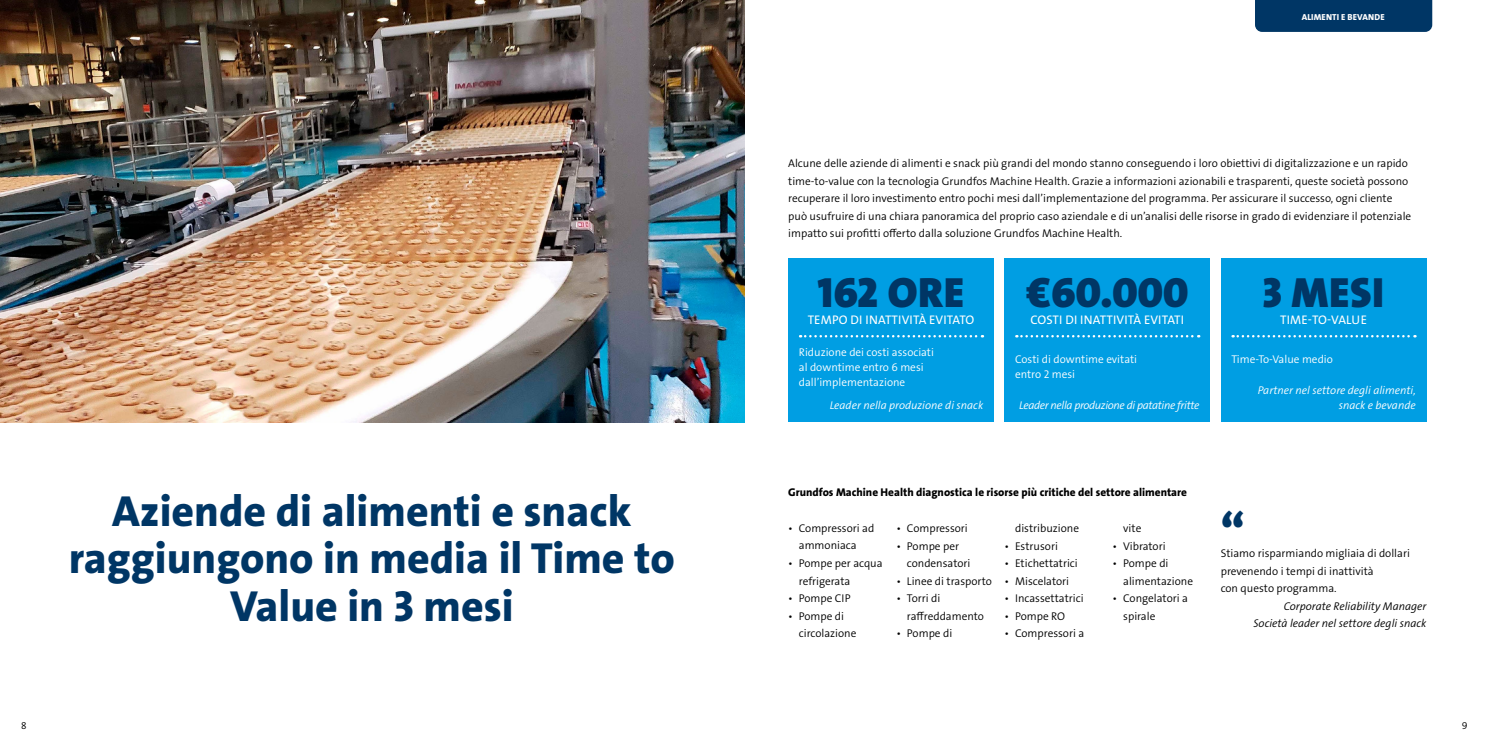
<style>
.page{position:relative;width:1489px;height:745px;background:#fff}
.page>*{position:absolute;margin:0;border:0;box-sizing:border-box;transform-origin:0 0}
.t1{font:43.75px/47.5px "Grundfos The Sans V2 OT 8 XB";color:#003665;text-align:center}
.t2{font:42.5px "Grundfos The Sans V2 OT 9 BL";letter-spacing:.01em;color:#003665}
.t3{font:12.5px "Grundfos The Sans V2 OT 5 R";letter-spacing:.015em;color:#fff}
.t4{font:11.25px/17.5px "Grundfos The Sans V2 OT 4 SL";color:#000}
.t5{font:11.25px/15px "Grundfos The Sans V2 OT 4 SL";color:#fff}
.t6{font:11.25px/15px "Grundfos The Sans V2 OT 4 SL Italic";color:#fff;text-align:right}
.t7{font:11.25px "Grundfos The Sans V2 OT 8 XB";color:#000}
.t8{font:11.25px/17.5px "Grundfos The Sans V2 OT 4 SL Italic";color:#000;text-align:right}
.t9{font:11.25px "Grundfos The Sans V2 OT 4 SL Italic";letter-spacing:-.03em;color:#fff}
.t10{font:10px "Grundfos The Sans V2 OT 4 SL";color:#000}
.t11{font:8.75px "Grundfos The Sans V2 OT 8 XB";letter-spacing:.015em;color:#fff}
</style>
<div class="page">
<img style="left:0;top:0;width:744px;height:422px">
<div style="left:1220px;top:258px;width:206px;height:164px;background:#009ee3"></div>
<svg style="left:1232px;top:335px;width:183px;height:2px"></svg>
<div style="left:1004px;top:258px;width:205px;height:164px;background:#009ee3"></div>
<svg style="left:1016px;top:335px;width:183px;height:2px"></svg>
<div style="left:788px;top:258px;width:205px;height:164px;background:#009ee3"></div>
<svg style="left:800px;top:335px;width:182px;height:2px"></svg>
<div style="left:1255px;top:0;width:176px;height:32px;background:#003665"></div>
<p class="t11" style="left:1301px;top:12px;width:84px">ALIMENTI E BEVANDE</p>
<h1 class="t1" style="left:69px;top:487px;width:607px">Aziende di alimenti e snack raggiungono in media il Time to<br>Value in 3 mesi</h1>
<p class="t4" style="left:788px;top:154px;width:624px">Alcune delle aziende di alimenti e snack più grandi del mondo stanno conseguendo i loro obiettivi di digitalizzazione e un rapido time-to-value con la tecnologia Grundfos Machine Health. Grazie a informazioni azionabili e trasparenti, queste società possono recuperare il loro investimento entro pochi mesi dall’implementazione del programma. Per assicurare il successo, ogni cliente può usufruire di una chiara panoramica del proprio caso aziendale e di un’analisi delle risorse in grado di evidenziare il potenziale impatto sui profitti offerto dalla soluzione Grundfos Machine Health.</p>
<h2 class="t2" style="left:1262px;top:265px;width:123px">3 MESI</h2>
<p class="t3" style="left:1279px;top:312px;width:88px">TIME-TO-VALUE</p>
<p class="t5" style="left:1231px;top:352px;width:103px">Time-To-Value medio</p>
<p class="t6" style="left:1257px;top:382px;width:159px">Partner nel settore degli alimenti, snack e bevande</p>
<h2 class="t2" style="left:817px;top:265px;width:148px">162 ORE</h2>
<p class="t3" style="left:807px;top:312px;width:168px">TEMPO DI INATTIVITÀ EVITATO</p>
<p class="t5" style="left:798px;top:344px;width:137px">Riduzione dei costi associati al downtime entro 6 mesi dall’implementazione</p>
<p class="t6" style="left:829px;top:397px;width:155px">Leader nella produzione di snack</p>
<h2 class="t2" style="left:1025px;top:265px;width:164px">€60.000</h2>
<p class="t3" style="left:1030px;top:312px;width:155px">COSTI DI INATTIVITÀ EVITATI</p>
<p class="t5" style="left:1015px;top:352px;width:123px">Costi di downtime evitati entro 2 mesi</p>
<p class="t9" style="left:1019px;top:397px;width:182px">Leader nella produzione di patatine fritte</p>
<p class="t7" style="left:788px;top:485px;width:400px">Grundfos Machine Health diagnostica le risorse più critiche del settore alimentare</p>
<p class="t4" style="left:798px;top:519px;width:77px;text-indent:-11px">• Compressori ad ammoniaca</p>
<p class="t4" style="left:798px;top:554px;width:85px;text-indent:-11px">• Pompe per acqua refrigerata</p>
<p class="t4" style="left:788px;top:589px;width:64px">• Pompe CIP</p>
<p class="t4" style="left:798px;top:606px;width:59px;text-indent:-11px">• Pompe di circolazione</p>
<p class="t4" style="left:1015px;top:519px;width:65px">distribuzione</p>
<p class="t4" style="left:1004px;top:536px;width:55px">• Estrusori</p>
<p class="t4" style="left:1004px;top:554px;width:75px">• Etichettatrici</p>
<p class="t4" style="left:1004px;top:571px;width:66px">• Miscelatori</p>
<p class="t4" style="left:1004px;top:589px;width:81px">• Incassettatrici</p>
<p class="t4" style="left:1004px;top:606px;width:62px">• Pompe RO</p>
<p class="t4" style="left:1004px;top:624px;width:81px">• Compressori a</p>
<p class="t4" style="left:896px;top:519px;width:73px">• Compressori</p>
<p class="t4" style="left:906px;top:536px;width:65px;text-indent:-11px">• Pompe per condensatori</p>
<p class="t4" style="left:896px;top:571px;width:97px">• Linee di trasporto</p>
<p class="t4" style="left:906px;top:589px;width:79px;text-indent:-11px">• Torri di raffreddamento</p>
<p class="t4" style="left:896px;top:624px;width:57px">• Pompe di</p>
<p class="t4" style="left:1123px;top:519px;width:20px">vite</p>
<p class="t4" style="left:1112px;top:536px;width:54px">• Vibratori</p>
<p class="t4" style="left:1123px;top:554px;width:71px;text-indent:-11px">• Pompe di alimentazione</p>
<p class="t4" style="left:1123px;top:589px;width:66px;text-indent:-11px">• Congelatori a spirale</p>
<h2 class="t2" style="left:1220px;top:501px;width:25px">“</h2>
<p class="t4" style="left:1220px;top:544px;width:191px">Stiamo risparmiando migliaia di dollari prevenendo i tempi di inattività<br>con questo programma.</p>
<p class="t8" style="left:1253px;top:596px;width:174px">Corporate Reliability Manager<br>Società leader nel settore degli snack</p>
<p class="t10" style="left:21px;top:718px;width:7px">8</p>
<p class="t10" style="left:1461px;top:718px;width:7px">9</p>
</div>
